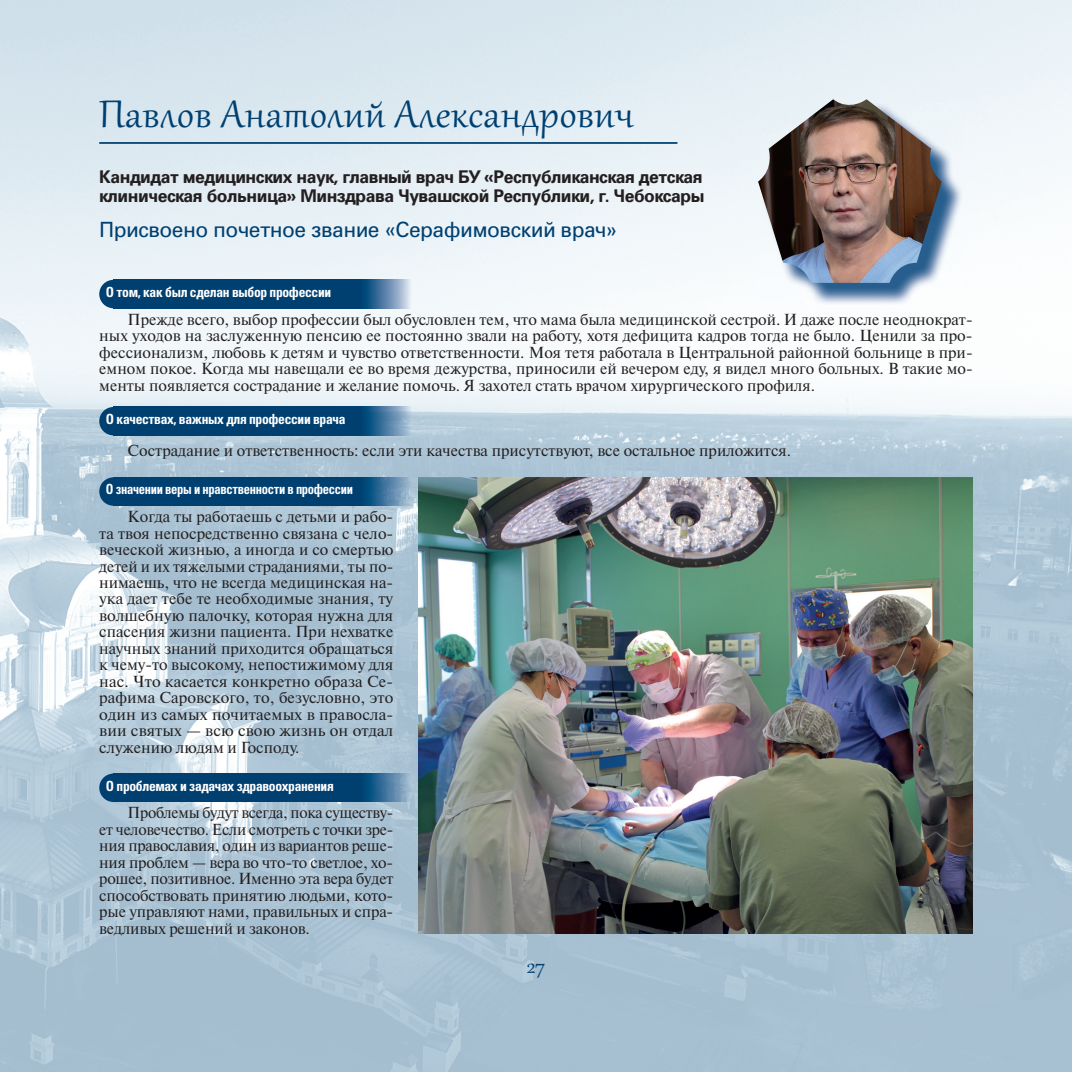
<style>
.page{position:relative;width:1072px;height:1072px;background:#fff}
.page>*{position:absolute;margin:0;border:0;box-sizing:border-box;transform-origin:0 0}
.t1{font:47.25px "Gabriola";letter-spacing:.015em;color:#004071}
.t2{font:26.25px "Gabriola";color:#004071}
.t3{font:21px "Partner";letter-spacing:-.025em;color:#004071}
.t4{font:700 17.5px/19.2px "Partner";letter-spacing:-.025em;color:#231f20}
.t5{font:15.92px/16.4px "Newton C";color:#231f20;text-align:justify}
.t6{font:700 14px "Partner Condensed";letter-spacing:-.025em;color:#fff}
.t7{font:700 14px "Partner Condensed";letter-spacing:-.025em;color:#fff;scale:.9 1}
</style>
<div class="page">
<img style="left:0;top:0;width:765px;height:1071px">
<img style="left:950px;top:118px;width:121px;height:953px">
<img style="left:765px;top:391px;width:185px;height:680px">
<hr style="left:99px;top:142px;width:578px;height:2px;background:#004071">
<img style="left:418px;top:477px;width:554px;height:456px">
<img style="left:761px;top:103px;width:201px;height:202px">
<img style="left:758px;top:99px;width:183px;height:184px">
<img style="left:117px;top:280px;width:294px;height:28px">
<div style="left:99px;top:280px;width:29px;height:28px;background:#004071;border-radius:50%"></div>
<img style="left:117px;top:407px;width:294px;height:28px">
<div style="left:99px;top:407px;width:29px;height:28px;background:#004071;border-radius:50%"></div>
<img style="left:113px;top:477px;width:298px;height:29px">
<div style="left:99px;top:477px;width:29px;height:28px;background:#004071;border-radius:50%"></div>
<img style="left:117px;top:773px;width:294px;height:29px">
<div style="left:99px;top:773px;width:29px;height:29px;background:#004071;border-radius:50%"></div>
<h1 class="t1" style="left:99px;top:95px;width:536px">Павлов Анатолий Александрович</h1>
<p class="t4" style="left:99px;top:167px;width:606px">Кандидат медицинских наук, главный врач БУ «Республиканская детская клиническая больница» Минздрава Чувашской Республики, г. Чебоксары</p>
<h3 class="t3" style="left:99px;top:217px;width:520px">Присвоено почетное звание «Серафимовский врач»</h3>
<p class="t6" style="left:106px;top:287px;width:227px">О том, как был сделан выбор профессии</p>
<p class="t5" style="left:99px;top:312px;width:875px;text-indent:28px">Прежде всего, выбор профессии был обусловлен тем, что мама была медицинской сестрой. И даже после неоднократ&shy;ных уходов на заслуженную пенсию ее постоянно звали на работу, хотя дефицита кадров тогда не было. Ценили за про&shy;фессионализм, любовь к детям и чувство ответственности. Моя тетя работала в Центральной районной больнице в при&shy;емном покое. Когда мы навещали ее во время дежурства, приносили ей вечером еду, я видел много больных. В такие мо&shy;менты появляется сострадание и желание помочь. Я захотел стать врачом хирургического профиля.</p>
<p class="t6" style="left:106px;top:414px;width:241px">О качествах, важных для профессии врача</p>
<p class="t5" style="left:128px;top:444px;width:665px">Сострадание и ответственность: если эти качества присутствуют, все остальное приложится.</p>
<p class="t7" style="left:106px;top:484px;width:276px">О значении веры и нравственности в профессии</p>
<p class="t5" style="left:99px;top:510px;width:295px;text-indent:28px">Когда ты работаешь с детьми и рабо&shy;та твоя непосредственно связана с чело&shy;веческой жизнью, а иногда и со смертью детей и их тяжелыми страданиями, ты по&shy;нимаешь, что не всегда медицинская на&shy;ука дает тебе те необходимые знания, ту волшебную палочку, которая нужна для спасения жизни пациента. При нехватке научных знаний приходится обращаться к чему-то высокому, непостижимому для нас. Что касается конкретно образа Се&shy;рафима Саровского, то, безусловно, это один из самых почитаемых в правосла&shy;вии святых — всю свою жизнь он отдал служению людям и Господу.</p>
<p class="t6" style="left:106px;top:780px;width:229px">О проблемах и задачах здравоохранения</p>
<p class="t5" style="left:99px;top:806px;width:295px;text-indent:28px">Проблемы будут всегда, пока существу&shy;ет человечество. Если смотреть с точки зре&shy;ния православия, один из вариантов реше&shy;ния проблем — вера во что-то светлое, хо&shy;рошее, позитивное. Именно эта вера будет способствовать принятию людьми, кото&shy;рые управляют нами, правильных и спра&shy;ведливых решений и законов.</p>
<h2 class="t2" style="left:526px;top:954px;width:20px">27</h2>
</div>
